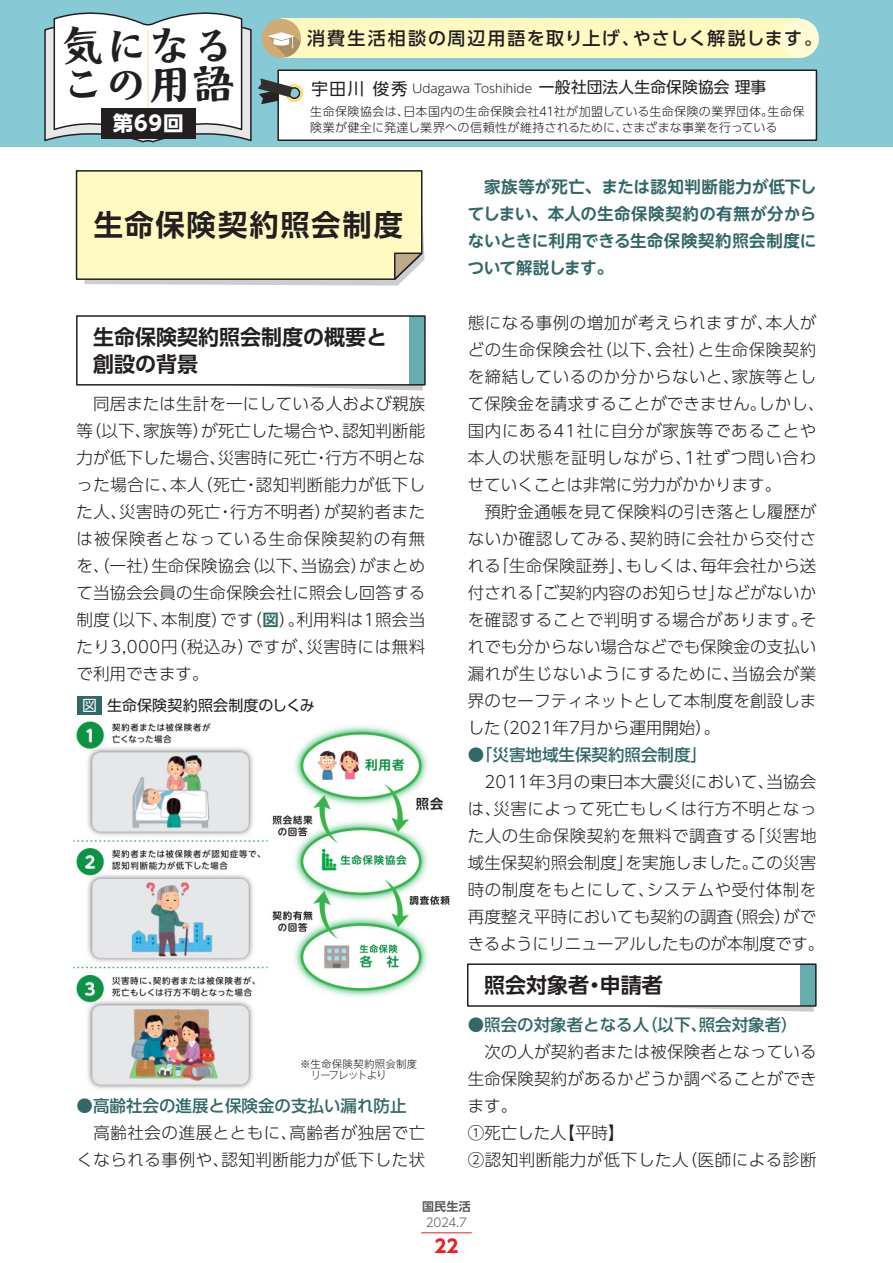
<style>
.page{position:relative;width:893px;height:1263px;background:#fff}
.page>*{position:absolute;margin:0;border:0;box-sizing:border-box;transform-origin:0 0}
.t1{font:700 43.5px/37.5px "Moaria Std";color:#231f20}
.t2{font:700 29.4px "UD Shin Go Pro De";letter-spacing:.055em;color:#231f20}
.t3{font:700 21px/27px "UD Shin Go Pro De";color:#231f20}
.t4{font:700 20.55px "UD Shin Go Pro";color:#fff}
.t5{font:500 18px "UD Shin Go Pro";letter-spacing:.08em;color:#231f20}
.t6{font:700 18px "UD Shin Go Pro";color:#ee1d23}
.t7{font:300 16.5px/27px "UD Shin Go Pro";letter-spacing:.02em;color:#231f20}
.t8{font:700 16.5px/27px "UD Shin M Go Pro De";letter-spacing:.02em;color:#346768;text-align:justify}
.t9{font:500 16.5px "UD Shin Go Pro";color:#346768}
.t10{font:16.5px "UD Shin Go Pro";color:#231f20}
.t11{font:15px "UD Shin Go Pro";letter-spacing:.005em;color:#231f20}
.t12{font:300 12px/16.5px "UD Shin Go Pro";letter-spacing:.015em;color:#231f20}
.t13{font:300 12px "UD Shin Go Pro";color:#57585a}
.t14{font:700 12px "UD Shin Go Pro De";color:#57585a}
.t15{font:300 10.5px/11.2px "Gothic MB101 Pr 5";letter-spacing:.005em;color:#231f20}
.s1{font-weight:400;font-size:15.75px}
.s2{font-family:"UD Shin Go Pro De";font-weight:700;color:#346768}
.s3{color:#fff}
</style>
<div class="page">
<div style="left:0;top:0;width:893px;height:147px;background:#87c9d4"></div>
<svg style="left:75px;top:170px;width:350px;height:116px;background:#f4efbd"></svg>
<svg style="left:269px;top:386px;width:154px;height:5px"></svg>
<div style="left:410px;top:316px;width:15px;height:69px;background:#65adae"></div>
<div style="left:76px;top:315px;width:350px;height:71px;border:2px solid #231f20"></div>
<svg style="left:653px;top:1007px;width:161px;height:5px"></svg>
<div style="left:801px;top:964px;width:15px;height:42px;background:#65adae"></div>
<div style="left:467px;top:963px;width:350px;height:44px;border:2px solid #231f20"></div>
<div style="left:77px;top:696px;width:25px;height:19px;background:#346768"></div>
<img style="left:73px;top:721px;width:195px;height:368px">
<img style="left:272px;top:725px;width:178px;height:271px">
<svg style="left:44px;top:12px;width:774px;height:131px;background:#dde5db"></svg>
<hr style="left:421px;top:1232px;width:51px;height:1px;background:#ee1d23">
<h1 class="t1" style="left:61px;top:25px;width:176px">気になるこの用語</h1>
<p class="t4" style="left:113px;top:106px;width:73px">第69回</p>
<p class="t5" style="left:307px;top:23px;width:516px">消費生活相談の周辺用語を取り上げ、やさしく解説します。</p>
<p class="t12" style="left:412px;top:80px;width:355px">Udagawa Toshihide <span class="s1">一般社団法人生命保険協会 理事</span></p>
<p class="t10" style="left:311px;top:75px;width:98px">宇田川 俊秀</p>
<p class="t12" style="left:310px;top:103px;width:495px">生命保険協会は、日本国内の生命保険会社41社が加盟している生命保険の業界団体。生命保険業が健全に発達し業界への信頼性が維持されるために、さまざまな事業を行っている</p>
<h2 class="t2" style="left:94px;top:201px;width:310px">生命保険契約照会制度</h2>
<p class="t3" style="left:93px;top:323px;width:295px">生命保険契約照会制度の概要と創設の背景</p>
<p class="t7" style="left:77px;top:390px;width:350px;text-align:justify">　同居または生計を一にしている人および親族等（以下、家族等）が死亡した場合や、認知判断能力が低下した場合、災害時に死亡・行方不明となった場合に、本人（死亡・認知判断能力が低下した人、災害時の死亡・行方不明者）が契約者または被保険者となっている生命保険契約の有無を、（一社）生命保険協会（以下、当協会）がまとめて当協会会員の生命保険会社に照会し回答する制度（以下、本制度）です（<span class="s2">図</span>）。利用料は1照会当たり3,000円（税込み）ですが、災害時には無料で利用できます。</p>
<p class="t11" style="left:82px;top:693px;width:234px"><span class="s3">図</span> 生命保険契約照会制度のしくみ</p>
<p class="t15" style="left:300px;top:1057px;width:119px">※生命保険契約照会制度　リーフレットより</p>
<p class="t9" style="left:77px;top:1092px;width:331px">●高齢社会の進展と保険金の支払い漏れ防止</p>
<p class="t7" style="left:77px;top:1119px;width:350px">　高齢社会の進展とともに、高齢者が独居で亡くなられる事例や、認知判断能力が低下した状</p>
<p class="t8" style="left:468px;top:173px;width:350px">　家族等が死亡、または認知判断能力が低下してしまい、本人の生命保険契約の有無が分からないときに利用できる生命保険契約照会制度について解説します。</p>
<p class="t7" style="left:468px;top:309px;width:358px">態になる事例の増加が考えられますが、本人がどの生命保険会社（以下、会社）と生命保険契約を締結しているのか分からないと、家族等として保険金を請求することができません。しかし、国内にある41社に自分が家族等であることや本人の状態を証明しながら、1社ずつ問い合わせていくことは非常に労力がかかります。<br>　預貯金通帳を見て保険料の引き落とし履歴がないか確認してみる、契約時に会社から交付される「生命保険証券」、もしくは、毎年会社から送付される「ご契約内容のお知らせ」などがないかを確認することで判明する場合があります。それでも分からない場合などでも保険金の支払い漏れが生じないようにするために、当協会が業界のセーフティネットとして本制度を創設しました（2021年7月から運用開始）。</p>
<p class="t9" style="left:468px;top:741px;width:241px">●「災害地域生保契約照会制度」</p>
<p class="t7" style="left:468px;top:767px;width:358px;text-align:center">2011年3月の東日本大震災において、当協会<br>は、災害によって死亡もしくは行方不明となった人の生命保険契約を無料で調査する「災害地域生保契約照会制度」を実施しました。この災害時の制度をもとにして、システムや受付体制を再度整え平時においても契約の調査（照会）ができるようにリニューアルしたものが本制度です。</p>
<p class="t3" style="left:484px;top:971px;width:180px">照会対象者・申請者</p>
<p class="t9" style="left:468px;top:1011px;width:332px">●照会の対象者となる人（以下、照会対象者）</p>
<p class="t7" style="left:468px;top:1038px;width:350px">　次の人が契約者または被保険者となっている生命保険契約があるかどうか調べることができます。<br>①死亡した人【平時】<br>②認知判断能力が低下した人（医師による診断</p>
<p class="t14" style="left:422px;top:1196px;width:50px">国民生活</p>
<p class="t13" style="left:426px;top:1213px;width:43px">2024.7</p>
<p class="t6" style="left:434px;top:1232px;width:26px">22</p>
</div>
